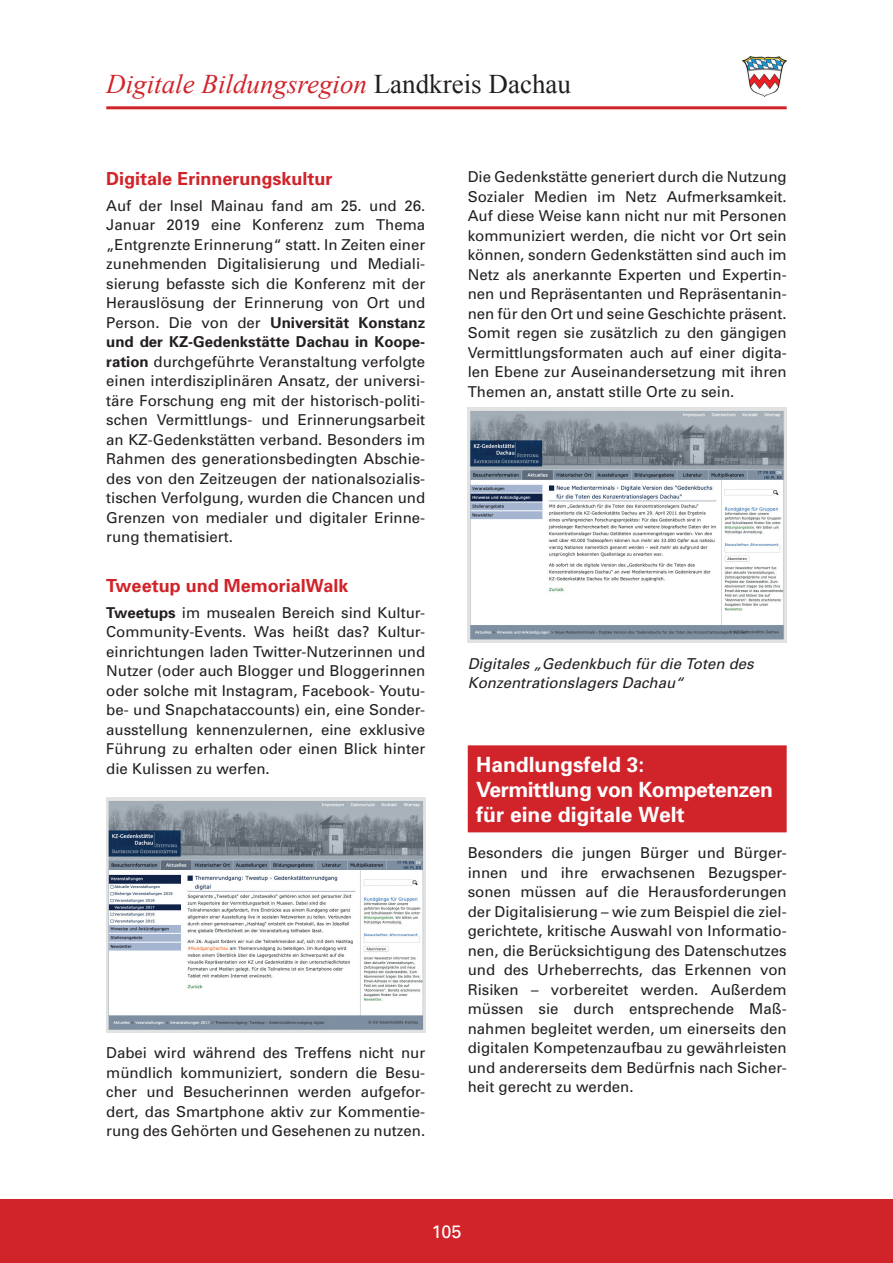
<style>
.page{position:relative;width:893px;height:1263px;background:#fff}
.page>*{position:absolute;margin:0;border:0;box-sizing:border-box;transform-origin:0 0}
.t1{font:italic 27px "Times New Roman";color:#d1232a}
.t2{font:700 21px/25.2px "Univers";color:#fff}
.t3{font:700 18px "Univers";color:#d1232a}
.t4{font:18px "Univers";color:#fff}
.t5{font:15px/19.5px "Univers";color:#231f20;text-align:justify}
.t6{font:italic 15px/19.5px "Univers";color:#231f20}
.s1{font-style:normal;color:#231f20}
.s2{font-weight:700}
</style>
<div class="page">
<div style="left:0;top:1199px;width:893px;height:64px;background:#d1232a"></div>
<hr style="left:106px;top:106px;width:681px;height:3px;background:#d1232a">
<img style="left:742px;top:56px;width:45px;height:41px">
<div style="left:468px;top:745px;width:319px;height:87px;background:#d1232a"></div>
<img style="left:468px;top:407px;width:319px;height:236px">
<img style="left:106px;top:797px;width:319px;height:235px">
<h1 class="t1" style="left:106px;top:65px;width:466px">Digitale Bildungsregion <span class="s1">Landkreis Dachau</span></h1>
<p class="t3" style="left:106px;top:167px;width:228px">Digitale Erinnerungskultur</p>
<p class="t5" style="left:106px;top:195px;width:320px">Auf der Insel Mainau fand am 25. und 26.<br>Januar 2019 eine Konferenz zum Thema „Entgrenzte Erinnerung“ statt. In Zeiten einer zunehmenden Digitalisierung und Mediali&shy;sierung befasste sich die Konferenz mit der Herauslösung der Erinnerung von Ort und Person. Die von der <span class="s2">Universität Konstanz und der KZ-Gedenkstätte Dachau in Koope&shy;ration</span> durchgeführte Veranstaltung verfolgte einen interdisziplinären Ansatz, der universi&shy;täre Forschung eng mit der historisch-politi&shy;schen Vermittlungs- und Erinnerungsarbeit an KZ-Gedenkstätten verband. Besonders im Rahmen des generationsbedingten Abschie&shy;des von den Zeitzeugen der nationalsozialis&shy;tischen Verfolgung, wurden die Chancen und Grenzen von medialer und digitaler Erinne&shy;rung thematisiert.</p>
<p class="t3" style="left:106px;top:574px;width:244px">Tweetup und MemorialWalk</p>
<p class="t5" style="left:106px;top:602px;width:320px"><span class="s2">Tweetups</span> im musealen Bereich sind Kultur-Community-Events. Was heißt das? Kultur&shy;einrichtungen laden Twitter-Nutzerinnen und Nutzer (oder auch Blogger und Bloggerinnen oder solche mit Instagram, Facebook- Youtu&shy;be- und Snapchataccounts) ein, eine Sonder&shy;ausstellung kennenzulernen, eine exklusive Führung zu erhalten oder einen Blick hinter die Kulissen zu werfen.</p>
<p class="t5" style="left:106px;top:1043px;width:320px">Dabei wird während des Treffens nicht nur mündlich kommuniziert, sondern die Besu&shy;cher und Besucherinnen werden aufgefor&shy;dert, das Smartphone aktiv zur Kommentie&shy;rung des Gehörten und Gesehenen zu nutzen.</p>
<p class="t5" style="left:468px;top:167px;width:320px">Die Gedenkstätte generiert durch die Nutzung Sozialer Medien im Netz Aufmerksamkeit.<br>Auf diese Weise kann nicht nur mit Personen kommuniziert werden, die nicht vor Ort sein können, sondern Gedenkstätten sind auch im Netz als anerkannte Experten und Expertin&shy;nen und Repräsentanten und Repräsentanin&shy;nen für den Ort und seine Geschichte präsent.<br>Somit regen sie zusätzlich zu den gängigen Vermittlungsformaten auch auf einer digita&shy;len Ebene zur Auseinandersetzung mit ihren Themen an, anstatt stille Orte zu sein.</p>
<p class="t6" style="left:468px;top:653px;width:287px">Digitales „Gedenkbuch für die Toten des<br>Konzentrationslagers Dachau“</p>
<h2 class="t2" style="left:476px;top:751px;width:298px">Handlungsfeld 3:<br>Vermittlung von Kompetenzen für eine digitale Welt</h2>
<p class="t5" style="left:468px;top:843px;width:320px">Besonders die jungen Bürger und Bürger&shy;innen und ihre erwachsenen Bezugsper&shy;sonen müssen auf die Herausforderungen der Digitalisierung – wie zum Beispiel die ziel&shy;gerichtete, kritische Auswahl von Informatio&shy;nen, die Berücksichtigung des Datenschutzes und des Urheberrechts, das Erkennen von Risiken – vorbereitet werden. Außerdem müssen sie durch entsprechende Maß&shy;nahmen begleitet werden, um einerseits den digitalen Kompetenzaufbau zu gewährleisten und andererseits dem Bedürfnis nach Sicher&shy;heit gerecht zu werden.</p>
<p class="t4" style="left:431px;top:1221px;width:32px">105</p>
</div>
